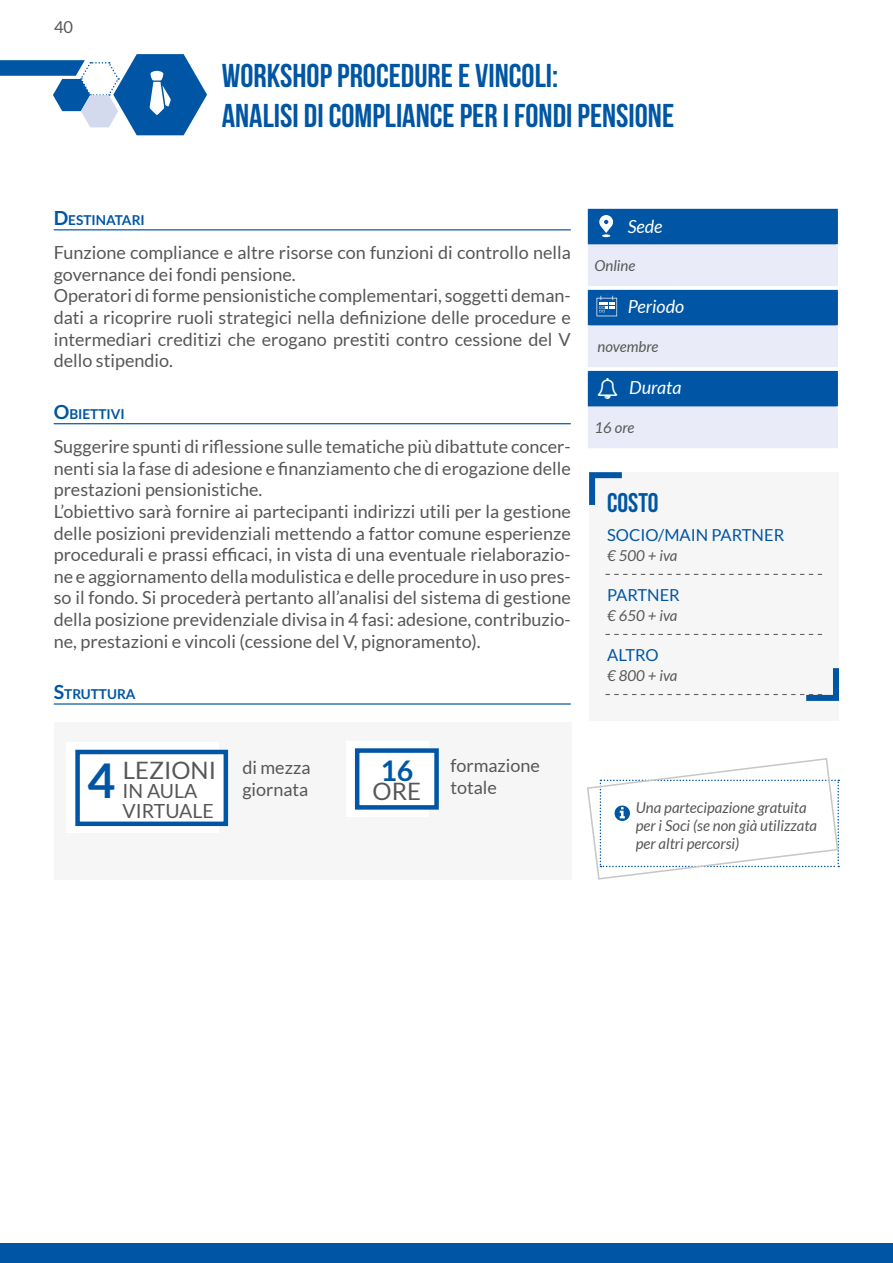
<style>
.page{position:relative;width:893px;height:1263px;background:#fff}
.page>*{position:absolute;margin:0;border:0;box-sizing:border-box;transform-origin:0 0}
.t1{font:700 48px "Lato";color:#0056a4}
.t2{font:33px/39.6px "Bebas Neue";color:#0056a4}
.t3{font:700 28.5px "Lato";color:#0056a4}
.t4{font:27px "Bebas Neue";color:#0056a4}
.t5{font:24px "Lato";color:#575756}
.t6{font:19.5px/19.5px "Lato";color:#575756}
.t7{font:18px/21.6px "Lato";color:#575756}
.t8{font:italic 18px "Lato";color:#fff}
.t9{font:16.5px "Lato";color:#0056a4}
.t10{font:16.5px "Lato";color:#575756}
.t11{font:italic 15px/18px "Lato";color:#575756}
.t12{font:700 13.65px "Lato";color:#0056a4}
.s1{font-size:19.5px}
</style>
<div class="page">
<div style="left:0;top:1243px;width:893px;height:20px;background:#0056a4"></div>
<div style="left:589px;top:210px;width:247px;height:33px;background:#0056a4"></div>
<svg style="left:589px;top:244px;width:247px;height:204px;background:#9dbbdc"></svg>
<hr style="left:588px;top:324px;width:250px;height:1px;background:#0056a4">
<hr style="left:588px;top:371px;width:250px;height:1px;background:#0056a4">
<hr style="left:588px;top:210px;width:1px;height:33px;background:#0056a4">
<hr style="left:836px;top:210px;width:2px;height:33px;background:#0056a4">
<hr style="left:588px;top:291px;width:1px;height:33px;background:#0056a4">
<hr style="left:836px;top:291px;width:2px;height:33px;background:#0056a4">
<hr style="left:588px;top:372px;width:1px;height:33px;background:#0056a4">
<hr style="left:836px;top:372px;width:2px;height:33px;background:#0056a4">
<hr style="left:588px;top:325px;width:1px;height:42px;background:#e9ecf8">
<hr style="left:836px;top:325px;width:2px;height:42px;background:#e9ecf8">
<hr style="left:588px;top:290px;width:250px;height:1px;background:#0056a4">
<hr style="left:588px;top:244px;width:1px;height:42px;background:#e9ecf8">
<hr style="left:588px;top:243px;width:250px;height:1px;background:#0056a4">
<hr style="left:836px;top:244px;width:2px;height:42px;background:#e9ecf8">
<hr style="left:588px;top:209px;width:250px;height:1px;background:#0056a4">
<hr style="left:588px;top:406px;width:1px;height:42px;background:#e9ecf8">
<hr style="left:588px;top:405px;width:250px;height:1px;background:#0056a4">
<hr style="left:836px;top:406px;width:2px;height:42px;background:#e9ecf8">
<svg style="left:599px;top:215px;width:14px;height:22px"></svg>
<svg style="left:596px;top:296px;width:21px;height:20px"></svg>
<hr style="left:54px;top:229px;width:517px;height:1px;background:#0056a4">
<hr style="left:54px;top:423px;width:517px;height:1px;background:#0056a4">
<hr style="left:54px;top:703px;width:517px;height:2px;background:#0056a4">
<svg style="left:0;top:54px;width:207px;height:81px"></svg>
<div style="left:589px;top:472px;width:250px;height:249px;background:#f6f6f6"></div>
<svg style="left:589px;top:472px;width:33px;height:33px"></svg>
<svg style="left:605px;top:574px;width:217px;height:1px"></svg>
<svg style="left:605px;top:634px;width:217px;height:1px"></svg>
<svg style="left:605px;top:668px;width:234px;height:33px"></svg>
<div style="left:54px;top:722px;width:517px;height:158px;background:#f6f6f6"></div>
<div style="left:346px;top:741px;width:82px;height:76px;background:#fff"></div>
<div style="left:355px;top:748px;width:84px;height:62px;background:#fff;border:4px solid #0056a4"></div>
<div style="left:66px;top:743px;width:152px;height:90px;background:#fff"></div>
<div style="left:75px;top:750px;width:153px;height:76px;background:#fff;border:4px solid #0056a4"></div>
<svg style="left:587px;top:758px;width:252px;height:122px"></svg>
<svg style="left:598px;top:378px;width:19px;height:21px"></svg>
<p class="t10" style="left:54px;top:18px;width:21px">40</p>
<h2 class="t2" style="left:222px;top:56px;width:454px">WORKSHOP PROCEDURE E VINCOLI:<br>ANALISI DI COMPLIANCE PER I FONDI PENSIONE</h2>
<p class="t12" style="left:54px;top:212px;width:93px"><span class="s1">D</span>ESTINATARI</p>
<p class="t7" style="left:54px;top:242px;width:519px">Funzione compliance e altre risorse con funzioni di controllo nella governance dei fondi pensione.<br>Operatori di forme pensionistiche complementari, soggetti deman&shy;dati a ricoprire ruoli strategici nella definizione delle procedure e intermediari creditizi che erogano prestiti contro cessione del V dello stipendio.</p>
<p class="t12" style="left:54px;top:406px;width:73px"><span class="s1">O</span>BIETTIVI</p>
<p class="t7" style="left:54px;top:436px;width:519px">Suggerire spunti di riflessione sulle tematiche più dibattute concer&shy;nenti sia la fase di adesione e finanziamento che di erogazione delle prestazioni pensionistiche.<br>L’obiettivo sarà fornire ai partecipanti indirizzi utili per la gestione delle posizioni previdenziali mettendo a fattor comune esperienze procedurali e prassi efficaci, in vista di una eventuale rielaborazio&shy;ne e aggiornamento della modulistica e delle procedure in uso pres&shy;so il fondo. Si procederà pertanto all’analisi del sistema di gestione della posizione previdenziale divisa in 4 fasi: adesione, contribuzio&shy;ne, prestazioni e vincoli (cessione del V, pignoramento).</p>
<p class="t12" style="left:54px;top:686px;width:83px"><span class="s1">S</span>TRUTTURA</p>
<h1 class="t1" style="left:88px;top:753px;width:29px">4</h1>
<h3 class="t5" style="left:123px;top:757px;width:95px">LEZIONI</h3>
<p class="t6" style="left:123px;top:781px;width:93px">IN AULA<br>VIRTUALE</p>
<p class="t7" style="left:242px;top:757px;width:70px">di mezza giornata</p>
<h3 class="t3" style="left:380px;top:754px;width:35px">16</h3>
<h3 class="t5" style="left:373px;top:778px;width:50px">ORE</h3>
<p class="t7" style="left:450px;top:755px;width:91px">formazione totale</p>
<p class="t8" style="left:628px;top:217px;width:36px">Sede</p>
<p class="t11" style="left:595px;top:257px;width:42px">Online</p>
<p class="t8" style="left:628px;top:297px;width:58px">Periodo</p>
<p class="t11" style="left:597px;top:338px;width:62px">novembre</p>
<p class="t8" style="left:629px;top:377px;width:54px">Durata</p>
<p class="t11" style="left:595px;top:419px;width:41px">16 ore</p>
<h3 class="t4" style="left:607px;top:488px;width:53px">COSTO</h3>
<p class="t9" style="left:607px;top:526px;width:179px">SOCIO/MAIN PARTNER</p>
<p class="t11" style="left:607px;top:547px;width:72px">€ 500 + iva</p>
<p class="t9" style="left:607px;top:586px;width:74px">PARTNER</p>
<p class="t11" style="left:607px;top:607px;width:72px">€ 650 + iva</p>
<p class="t9" style="left:607px;top:646px;width:53px">ALTRO</p>
<p class="t11" style="left:607px;top:667px;width:72px">€ 800 + iva</p>
<p class="t11" style="left:636px;top:799px;width:183px">Una partecipazione gratuita per i Soci (se non già utilizzata per altri percorsi)</p>
</div>
